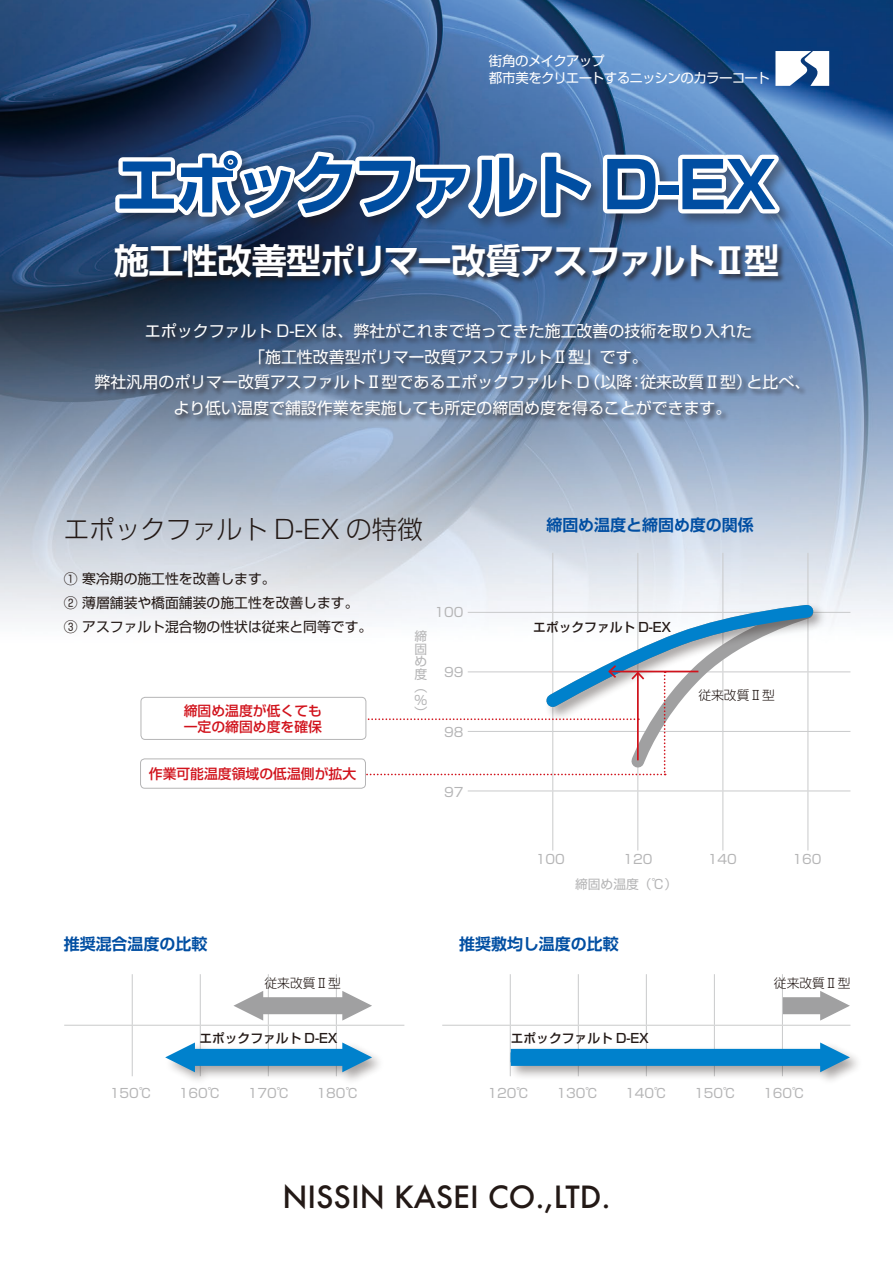
<style>
.page{position:relative;width:893px;height:1263px;background:#fff}
.page>*{position:absolute;margin:0;border:0;box-sizing:border-box;transform-origin:0 0}
.t1{font:700 63.75px "Shin Go Pro";letter-spacing:-.07em;color:#004ea2}
.t2{font:700 35.1px "Shin Go Pro De";letter-spacing:-.045em;color:#fff}
.t3{font:500 29.7px "Futura";color:#231916}
.t4{font:300 25.5px "Shin Go Pro";color:#231916}
.t5{font:15.9px "Shin Go Pro";color:#fff}
.t6{font:700 15.9px "Shin Go Pro De";color:#004ea2}
.t7{font:13.8px "Shin Go Pro";color:#231916}
.t8{font:500 13.8px "Shin Go Pro";color:#d1131c}
.t9{font:13.5px "Shin Go Pro";letter-spacing:-.05em;color:#fff}
.t10{font:12.75px/12.8px "Shin Go Pro";color:#b5b5b6;text-align:justify}
.t11{font:500 12.75px "Shin Go Pro";color:#231916}
.t12{font:300 12.75px "Shin Go Pro";color:#231916}
</style>
<div class="page">
<img style="left:0;top:0;width:893px;height:623px">
<svg style="left:775px;top:51px;width:54px;height:35px"></svg>
<div style="left:113px;top:243px;width:672px;height:42px;background:#231916;opacity:.75"></div>
<div style="left:113px;top:149px;width:681px;height:83px;background:#231916;opacity:.4"></div>
<svg style="left:111px;top:146px;width:553px;height:80px"></svg>
<div style="left:654px;top:181px;width:29px;height:18px;border:9px solid #fff"></div>
<svg style="left:674px;top:147px;width:118px;height:71px"></svg>
<div style="left:94px;top:322px;width:713px;height:101px;background:#231916;opacity:.75"></div>
<hr style="left:552px;top:553px;width:1px;height:59px;background:#c9cacb">
<hr style="left:637px;top:553px;width:1px;height:59px;background:#c9cacb">
<hr style="left:722px;top:553px;width:1px;height:59px;background:#c9cacb">
<hr style="left:807px;top:553px;width:1px;height:59px;background:#c9cacb">
<hr style="left:808px;top:612px;width:42px;height:1px;background:#c9cacb">
<hr style="left:808px;top:671px;width:42px;height:1px;background:#c9cacb">
<hr style="left:552px;top:732px;width:1px;height:58px;background:#c9cacb">
<hr style="left:637px;top:732px;width:1px;height:58px;background:#c9cacb">
<hr style="left:722px;top:732px;width:1px;height:58px;background:#c9cacb">
<hr style="left:808px;top:731px;width:42px;height:1px;background:#c9cacb">
<hr style="left:807px;top:732px;width:1px;height:58px;background:#c9cacb">
<hr style="left:468px;top:790px;width:85px;height:1px;background:#c9cacb">
<hr style="left:553px;top:790px;width:85px;height:1px;background:#c9cacb">
<hr style="left:552px;top:791px;width:1px;height:59px;background:#c9cacb">
<hr style="left:638px;top:790px;width:85px;height:1px;background:#c9cacb">
<hr style="left:637px;top:791px;width:1px;height:59px;background:#c9cacb">
<hr style="left:723px;top:790px;width:85px;height:1px;background:#c9cacb">
<hr style="left:722px;top:791px;width:1px;height:59px;background:#c9cacb">
<hr style="left:808px;top:790px;width:42px;height:1px;background:#c9cacb">
<hr style="left:807px;top:791px;width:1px;height:59px;background:#c9cacb">
<hr style="left:132px;top:974px;width:1px;height:51px;background:#c9cacb">
<hr style="left:200px;top:974px;width:1px;height:51px;background:#c9cacb">
<hr style="left:268px;top:974px;width:1px;height:51px;background:#c9cacb">
<hr style="left:336px;top:974px;width:1px;height:51px;background:#c9cacb">
<hr style="left:64px;top:1025px;width:68px;height:1px;background:#c9cacb">
<hr style="left:132px;top:1025px;width:68px;height:1px;background:#c9cacb">
<hr style="left:132px;top:1026px;width:1px;height:50px;background:#c9cacb">
<hr style="left:200px;top:1025px;width:68px;height:1px;background:#c9cacb">
<hr style="left:200px;top:1026px;width:1px;height:50px;background:#c9cacb">
<hr style="left:268px;top:1025px;width:68px;height:1px;background:#c9cacb">
<hr style="left:268px;top:1026px;width:1px;height:50px;background:#c9cacb">
<hr style="left:336px;top:1025px;width:68px;height:1px;background:#c9cacb">
<hr style="left:336px;top:1026px;width:1px;height:50px;background:#c9cacb">
<hr style="left:510px;top:974px;width:1px;height:51px;background:#c9cacb">
<hr style="left:578px;top:974px;width:1px;height:51px;background:#c9cacb">
<hr style="left:646px;top:974px;width:1px;height:51px;background:#c9cacb">
<hr style="left:714px;top:974px;width:1px;height:51px;background:#c9cacb">
<hr style="left:782px;top:974px;width:1px;height:51px;background:#c9cacb">
<hr style="left:442px;top:1025px;width:68px;height:1px;background:#c9cacb">
<hr style="left:510px;top:1025px;width:68px;height:1px;background:#c9cacb">
<hr style="left:510px;top:1026px;width:1px;height:50px;background:#c9cacb">
<hr style="left:578px;top:1025px;width:68px;height:1px;background:#c9cacb">
<hr style="left:578px;top:1026px;width:1px;height:50px;background:#c9cacb">
<hr style="left:646px;top:1025px;width:68px;height:1px;background:#c9cacb">
<hr style="left:646px;top:1026px;width:1px;height:50px;background:#c9cacb">
<hr style="left:714px;top:1025px;width:68px;height:1px;background:#c9cacb">
<hr style="left:714px;top:1026px;width:1px;height:50px;background:#c9cacb">
<hr style="left:782px;top:1025px;width:68px;height:1px;background:#c9cacb">
<hr style="left:782px;top:1026px;width:1px;height:50px;background:#c9cacb">
<div style="left:544px;top:602px;width:284px;height:120px;background:#231916;opacity:.4"></div>
<svg style="left:356px;top:598px;width:464px;height:177px"></svg>
<div style="left:141px;top:759px;width:224px;height:29px;background:#fff;border-radius:4px"></div>
<div style="left:140px;top:759px;width:226px;height:29px;border:1px solid #b5b5b6;border-radius:4px"></div>
<div style="left:141px;top:697px;width:225px;height:42px;background:#fff;border-radius:4px"></div>
<div style="left:141px;top:697px;width:225px;height:43px;border:1px solid #b5b5b6;border-radius:4px"></div>
<svg style="left:233px;top:991px;width:139px;height:29px"></svg>
<svg style="left:783px;top:991px;width:67px;height:29px"></svg>
<div style="left:163px;top:1040px;width:223px;height:46px;background:#231916;opacity:.4"></div>
<svg style="left:165px;top:1042px;width:207px;height:30px"></svg>
<div style="left:507px;top:1040px;width:356px;height:46px;background:#231916;opacity:.4"></div>
<svg style="left:510px;top:1042px;width:340px;height:30px"></svg>
<p class="t9" style="left:489px;top:50px;width:144px">街角のメイクアップ　　</p>
<p class="t9" style="left:489px;top:66px;width:283px">都市美をクリエートするニッシンのカラーコート</p>
<p class="t1" style="left:115px;top:134px;width:663px">エポックファルト D-EX</p>
<p class="t2" style="left:114px;top:232px;width:666px">施工性改善型ポリマー改質アスファルトⅡ型</p>
<p class="t5" style="left:145px;top:318px;width:609px">エポックファルト D-EX は、弊社がこれまで培ってきた施工改善の技術を取り入れた</p>
<p class="t5" style="left:249px;top:344px;width:400px">「施工性改善型ポリマー改質アスファルトⅡ型」です。</p>
<p class="t5" style="left:95px;top:369px;width:717px">弊社汎用のポリマー改質アスファルトⅡ型であるエポックファルト D（以降：従来改質Ⅱ型）と比べ、</p>
<p class="t5" style="left:173px;top:395px;width:560px">より低い温度で舗設作業を実施しても所定の締固め度を得ることができます。</p>
<p class="t4" style="left:64px;top:508px;width:361px">エポックファルト D-EX の特徴</p>
<p class="t7" style="left:64px;top:567px;width:213px">① 寒冷期の施工性を改善します。</p>
<p class="t7" style="left:64px;top:592px;width:296px">② 薄層舗装や橋面舗装の施工性を改善します。</p>
<p class="t7" style="left:64px;top:616px;width:310px">③ アスファルト混合物の性状は従来と同等です。</p>
<p class="t8" style="left:184px;top:699px;width:140px">締固め温度が低くても</p>
<p class="t8" style="left:184px;top:715px;width:140px">一定の締固め度を確保</p>
<p class="t8" style="left:149px;top:762px;width:209px">作業可能温度領域の低温側が拡大</p>
<p class="t10" style="left:415px;top:628px;width:14px">締固め度（％）</p>
<p class="t10" style="left:434px;top:604px;width:31px">100</p>
<p class="t10" style="left:444px;top:664px;width:21px">99</p>
<p class="t10" style="left:444px;top:724px;width:21px">98</p>
<p class="t10" style="left:444px;top:784px;width:21px">97</p>
<p class="t6" style="left:546px;top:512px;width:209px">締固め温度と締固め度の関係</p>
<p class="t11" style="left:533px;top:616px;width:140px">エポックファルト D-EX</p>
<p class="t12" style="left:698px;top:685px;width:78px">従来改質Ⅱ型</p>
<p class="t10" style="left:536px;top:851px;width:31px">100</p>
<p class="t10" style="left:623px;top:851px;width:31px">120</p>
<p class="t10" style="left:708px;top:851px;width:31px">140</p>
<p class="t10" style="left:792px;top:851px;width:31px">160</p>
<p class="t10" style="left:575px;top:877px;width:104px">締固め温度（℃）</p>
<p class="t6" style="left:64px;top:930px;width:145px">推奨混合温度の比較</p>
<p class="t6" style="left:459px;top:930px;width:161px">推奨敷均し温度の比較</p>
<p class="t12" style="left:264px;top:973px;width:78px">従来改質Ⅱ型</p>
<p class="t12" style="left:774px;top:973px;width:78px">従来改質Ⅱ型</p>
<p class="t11" style="left:199px;top:1028px;width:140px">エポックファルト D-EX</p>
<p class="t11" style="left:511px;top:1028px;width:140px">エポックファルト D-EX</p>
<p class="t10" style="left:110px;top:1085px;width:43px">150℃</p>
<p class="t10" style="left:179px;top:1085px;width:43px">160℃</p>
<p class="t10" style="left:248px;top:1085px;width:43px">170℃</p>
<p class="t10" style="left:317px;top:1085px;width:43px">180℃</p>
<p class="t10" style="left:487px;top:1085px;width:43px">120℃</p>
<p class="t10" style="left:556px;top:1085px;width:43px">130℃</p>
<p class="t10" style="left:625px;top:1085px;width:43px">140℃</p>
<p class="t10" style="left:694px;top:1085px;width:43px">150℃</p>
<p class="t10" style="left:763px;top:1085px;width:43px">160℃</p>
<p class="t3" style="left:282px;top:1177px;width:330px">NISSIN KASEI CO.,LTD.</p>
</div>
